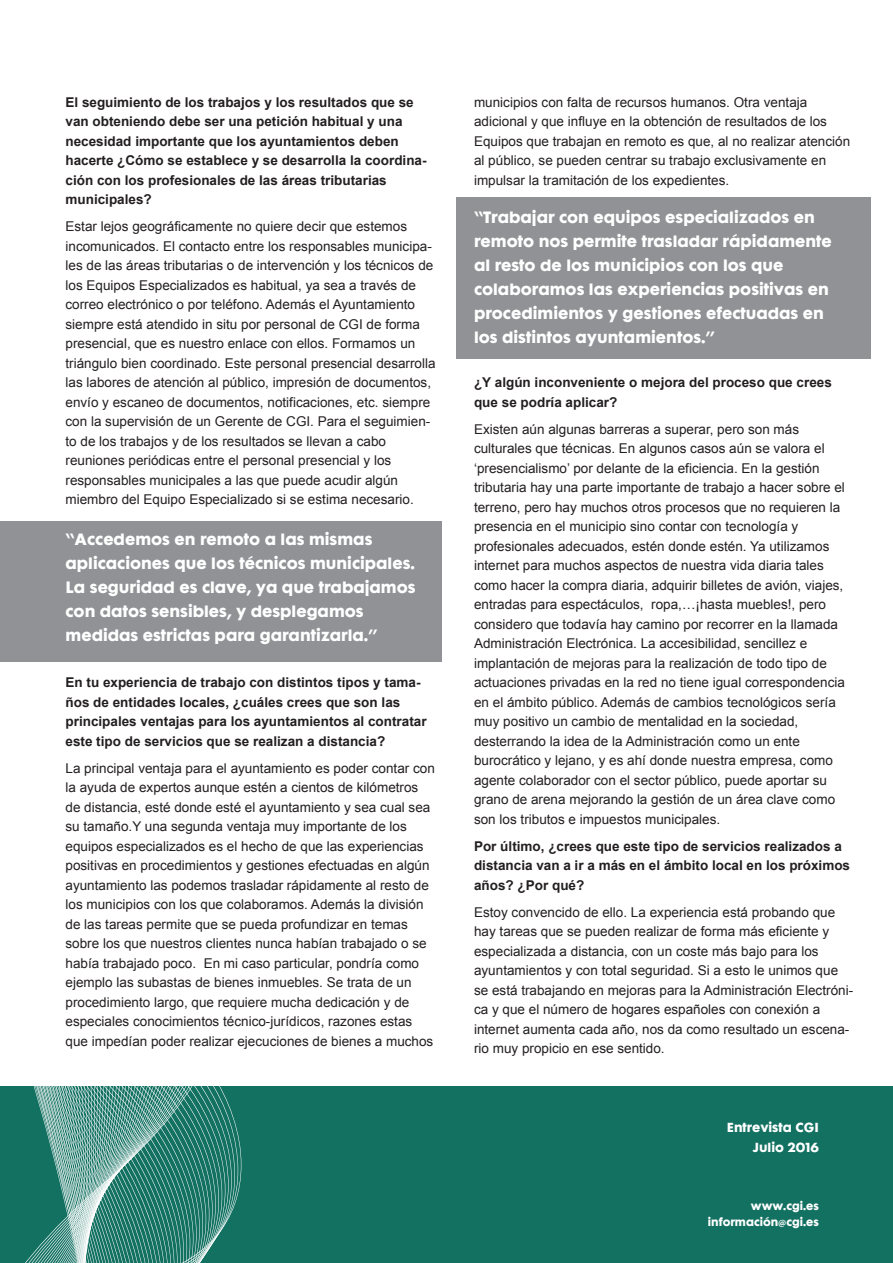
<style>
.page{position:relative;width:893px;height:1263px;background:#fff}
.page>*{position:absolute;margin:0;border:0;box-sizing:border-box;transform-origin:0 0}
.t1{font:15px/24px "Futura Maxi CG Bold";color:#fff}
.t2{font:13.5px/19.5px "Arial";color:#231f20}
.t3{font:700 13.5px/19.5px "Arial";color:#231f20}
.t4{font:12px/19.5px "Futura Maxi CG Bold";color:#fff;text-align:right}
.t5{font:10.5px/16.5px "Futura Maxi CG Bold";color:#fff;text-align:right}
.s1{font-family:"Myriad Pro";font-weight:700}
</style>
<div class="page">
<div style="left:457px;top:197px;width:414px;height:162px;background:#909295"></div>
<div style="left:0;top:521px;width:441px;height:140px;background:#909295"></div>
<div style="left:0;top:1087px;width:892px;height:176px;background:#137162"></div>
<svg style="left:0;top:1086px;width:448px;height:177px"></svg>
<p class="t3" style="left:65px;top:93px;width:362px">El seguimiento de los trabajos y los resultados que se van obteniendo debe ser una petición habitual y una necesidad importante que los ayuntamientos deben hacerte ¿Cómo se establece y se desarrolla la coordina&shy;ción con los profesionales de las áreas tributarias municipales?</p>
<p class="t2" style="left:65px;top:218px;width:371px">Estar lejos geográficamente no quiere decir que estemos incomunicados. El contacto entre los responsables municipa&shy;les de las áreas tributarias o de intervención y los técnicos de los Equipos Especializados es habitual, ya sea a través de correo electrónico o por teléfono. Además el Ayuntamiento siempre está atendido in situ por personal de CGI de forma presencial, que es nuestro enlace con ellos. Formamos un triángulo bien coordinado. Este personal presencial desarrolla las labores de atención al público, impresión de documentos, envío y escaneo de documentos, notificaciones, etc. siempre con la supervisión de un Gerente de CGI. Para el seguimien&shy;to de los trabajos y de los resultados se llevan a cabo reuniones periódicas entre el personal presencial y los responsables municipales a las que puede acudir algún miembro del Equipo Especializado si se estima necesario.</p>
<p class="t1" style="left:65px;top:528px;width:351px">“Accedemos en remoto a las mismas aplicaciones que los técnicos municipales.<br>La seguridad es clave, ya que trabajamos con datos sensibles, y desplegamos medidas estrictas para garantizarla.”</p>
<p class="t3" style="left:65px;top:674px;width:362px">En tu experiencia de trabajo con distintos tipos y tama&shy;ños de entidades locales, ¿cuáles crees que son las principales ventajas para los ayuntamientos al contratar este tipo de servicios que se realizan a distancia?</p>
<p class="t2" style="left:65px;top:759px;width:371px">La principal ventaja para el ayuntamiento es poder contar con la ayuda de expertos aunque estén a cientos de kilómetros de distancia, esté donde esté el ayuntamiento y sea cual sea su tamaño.Y una segunda ventaja muy importante de los equipos especializados es el hecho de que las experiencias positivas en procedimientos y gestiones efectuadas en algún ayuntamiento las podemos trasladar rápidamente al resto de los municipios con los que colaboramos. Además la división de las tareas permite que se pueda profundizar en temas sobre los que nuestros clientes nunca habían trabajado o se había trabajado poco. En mi caso particular, pondría como ejemplo las subastas de bienes inmuebles. Se trata de un procedimiento largo, que requiere mucha dedicación y de especiales conocimientos técnico-jurídicos, razones estas que impedían poder realizar ejecuciones de bienes a muchos</p>
<p class="t2" style="left:474px;top:93px;width:377px">municipios con falta de recursos humanos. Otra ventaja adicional y que influye en la obtención de resultados de los Equipos que trabajan en remoto es que, al no realizar atención al público, se pueden centrar su trabajo exclusivamente en impulsar la tramitación de los expedientes.</p>
<p class="t1" style="left:474px;top:206px;width:359px">“Trabajar con equipos especializados en remoto nos permite trasladar rápidamente al resto de los municipios con los que colaboramos las experiencias positivas en procedimientos y gestiones efectuadas en los distintos ayuntamientos.”</p>
<p class="t3" style="left:474px;top:374px;width:359px">¿Y algún inconveniente o mejora del proceso que crees que se podría aplicar?</p>
<p class="t2" style="left:474px;top:420px;width:372px">Existen aún algunas barreras a superar, pero son más culturales que técnicas. En algunos casos aún se valora el ‘presencialismo’ por delante de la eficiencia. En la gestión tributaria hay una parte importante de trabajo a hacer sobre el terreno, pero hay muchos otros procesos que no requieren la presencia en el municipio sino contar con tecnología y profesionales adecuados, estén donde estén. Ya utilizamos internet para muchos aspectos de nuestra vida diaria tales como hacer la compra diaria, adquirir billetes de avión, viajes, entradas para espectáculos, ropa,…¡hasta muebles!, pero considero que todavía hay camino por recorrer en la llamada Administración Electrónica. La accesibilidad, sencillez e implantación de mejoras para la realización de todo tipo de actuaciones privadas en la red no tiene igual correspondencia en el ámbito público. Además de cambios tecnológicos sería muy positivo un cambio de mentalidad en la sociedad, desterrando la idea de la Administración como un ente burocrático y lejano, y es ahí donde nuestra empresa, como agente colaborador con el sector público, puede aportar su grano de arena mejorando la gestión de un área clave como son los tributos e impuestos municipales.</p>
<p class="t3" style="left:474px;top:837px;width:377px">Por último, ¿crees que este tipo de servicios realizados a distancia van a ir a más en el ámbito local en los próximos años? ¿Por qué?</p>
<p class="t2" style="left:474px;top:903px;width:380px">Estoy convencido de ello. La experiencia está probando que hay tareas que se pueden realizar de forma más eficiente y especializada a distancia, con un coste más bajo para los ayuntamientos y con total seguridad. Si a esto le unimos que se está trabajando en mejoras para la Administración Electróni&shy;ca y que el número de hogares españoles con conexión a internet aumenta cada año, nos da como resultado un escena&shy;rio muy propicio en ese sentido.</p>
<p class="t4" style="left:726px;top:1119px;width:94px">Entrevista CGI<br>Julio 2016</p>
<p class="t5" style="left:708px;top:1198px;width:112px">www.cgi.es información<span class="s1">@</span>cgi.es</p>
</div>
